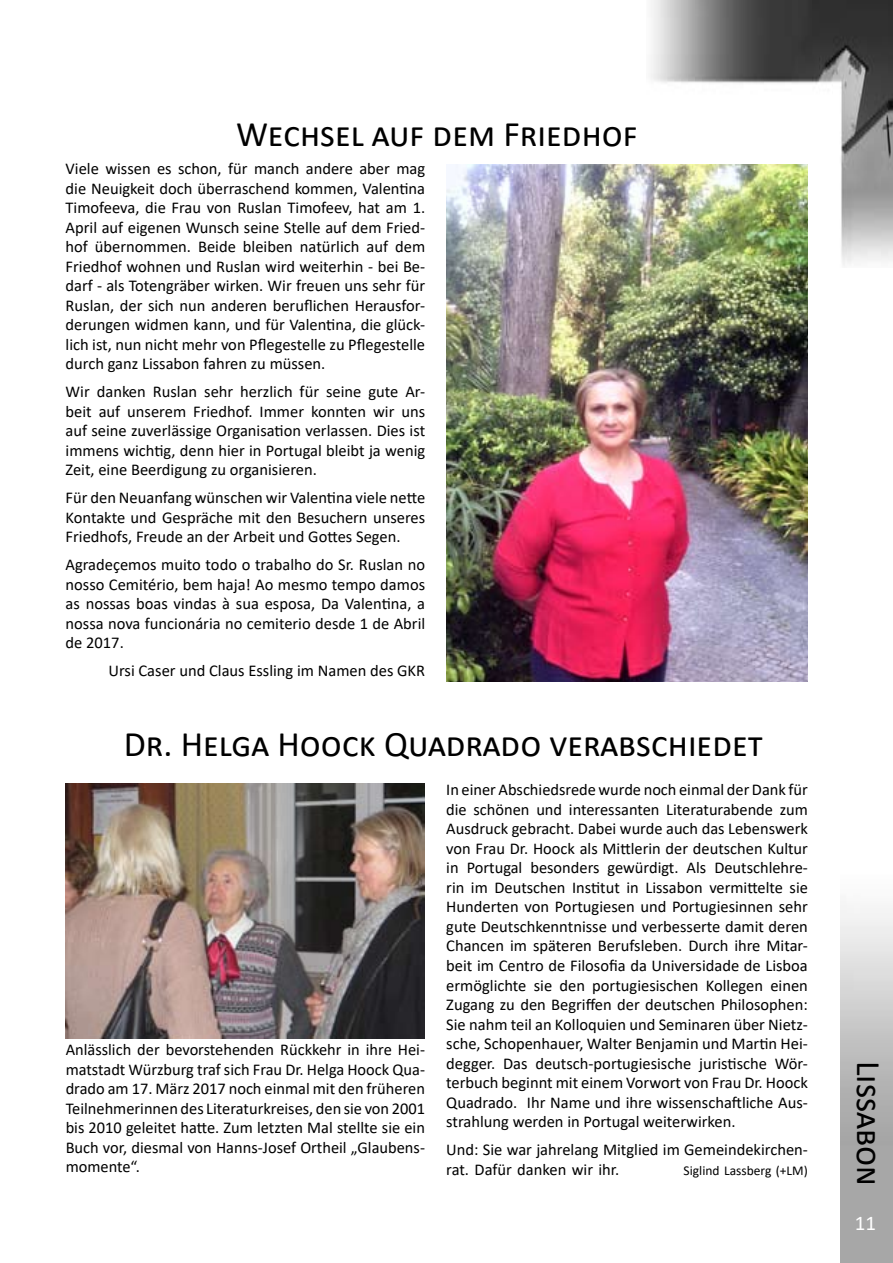
<style>
.page{position:relative;width:893px;height:1263px;background:#fff}
.page>*{position:absolute;margin:0;border:0;box-sizing:border-box;transform-origin:0 0}
.t1{font:36px "Calibri";color:#000}
.t2{font:34.5px "Calibri";color:#000}
.t3{font:21px "Calibri";color:#fff}
.t4{font:16.5px/19.5px "Calibri";color:#000;text-align:justify}
.t5{font:13.5px "Calibri";color:#000}
</style>
<div class="page">
<img style="left:646px;top:0;width:247px;height:266px">
<img style="left:66px;top:783px;width:358px;height:256px">
<img style="left:446px;top:165px;width:362px;height:517px">
<h1 class="t1" style="left:236px;top:109px;width:403px">Wechsel auf dem Friedhof</h1>
<p class="t4" style="left:66px;top:159px;width:361px">Viele wissen es schon, für manch andere aber mag die Neuigkeit doch überraschend kommen, Valentina Timofeeva, die Frau von Ruslan Timofeev, hat am 1.<br>April auf eigenen Wunsch seine Stelle auf dem Fried&shy;hof übernommen. Beide bleiben natürlich auf dem Friedhof wohnen und Ruslan wird weiterhin - bei Be&shy;darf - als Totengräber wirken. Wir freuen uns sehr für Ruslan, der sich nun anderen beruflichen Herausfor&shy;derungen widmen kann, und für Valentina, die glück&shy;lich ist, nun nicht mehr von Pflegestelle zu Pflegestelle durch ganz Lissabon fahren zu müssen.</p>
<p class="t4" style="left:66px;top:382px;width:361px">Wir danken Ruslan sehr herzlich für seine gute Ar&shy;beit auf unserem Friedhof. Immer konnten wir uns auf seine zuverlässige Organisation verlassen. Dies ist immens wichtig, denn hier in Portugal bleibt ja wenig Zeit, eine Beerdigung zu organisieren.</p>
<p class="t4" style="left:66px;top:488px;width:361px">Für den Neuanfang wünschen wir Valentina viele nette Kontakte und Gespräche mit den Besuchern unseres Friedhofs, Freude an der Arbeit und Gottes Segen.</p>
<p class="t4" style="left:66px;top:555px;width:361px">Agradeçemos muito todo o trabalho do Sr. Ruslan no nosso Cemitério, bem haja! Ao mesmo tempo damos as nossas boas vindas à sua esposa, Da Valentina, a nossa nova funcionária no cemiterio desde 1 de Abril de 2017.</p>
<p class="t4" style="left:108px;top:661px;width:318px">Ursi Caser und Claus Essling im Namen des GKR</p>
<h1 class="t1" style="left:124px;top:719px;width:641px">Dr. Helga Hoock Quadrado verabschiedet</h1>
<p class="t4" style="left:66px;top:1040px;width:361px">Anlässlich der bevorstehenden Rückkehr in ihre Hei&shy;matstadt Würzburg traf sich Frau Dr. Helga Hoock Qua&shy;drado am 17. März 2017 noch einmal mit den früheren Teilnehmerinnen des Literaturkreises, den sie von 2001 bis 2010 geleitet hatte. Zum letzten Mal stellte sie ein Buch vor, diesmal von Hanns-Josef Ortheil „Glaubens&shy;momente“.</p>
<p class="t4" style="left:446px;top:780px;width:363px">In einer Abschiedsrede wurde noch einmal der Dank für die schönen und interessanten Literaturabende zum Ausdruck gebracht. Dabei wurde auch das Lebenswerk von Frau Dr. Hoock als Mittlerin der deutschen Kultur in Portugal besonders gewürdigt. Als Deutschlehre&shy;rin im Deutschen Institut in Lissabon vermittelte sie Hunderten von Portugiesen und Portugiesinnen sehr gute Deutschkenntnisse und verbesserte damit deren Chancen im späteren Berufsleben. Durch ihre Mitar&shy;beit im Centro de Filosofia da Universidade de Lisboa ermöglichte sie den portugiesischen Kollegen einen Zugang zu den Begriffen der deutschen Philosophen:<br>Sie nahm teil an Kolloquien und Seminaren über Nietz&shy;sche, Schopenhauer, Walter Benjamin und Martin Hei&shy;degger. Das deutsch-portugiesische juristische Wör&shy;terbuch beginnt mit einem Vorwort von Frau Dr. Hoock Quadrado. Ihr Name und ihre wissenschaftliche Aus&shy;strahlung werden in Portugal weiterwirken.</p>
<p class="t4" style="left:446px;top:1139px;width:363px">Und: Sie war jahrelang Mitglied im Gemeindekirchen&shy;rat. Dafür danken wir ihr.</p>
<p class="t5" style="left:684px;top:1161px;width:126px">Siglind Lassberg (+LM)</p>
<h2 class="t2" style="left:893px;top:1061px;width:126px;rotate:90deg">Lissabon</h2>
<p class="t3" style="left:855px;top:1208px;width:23px">11</p>
</div>
